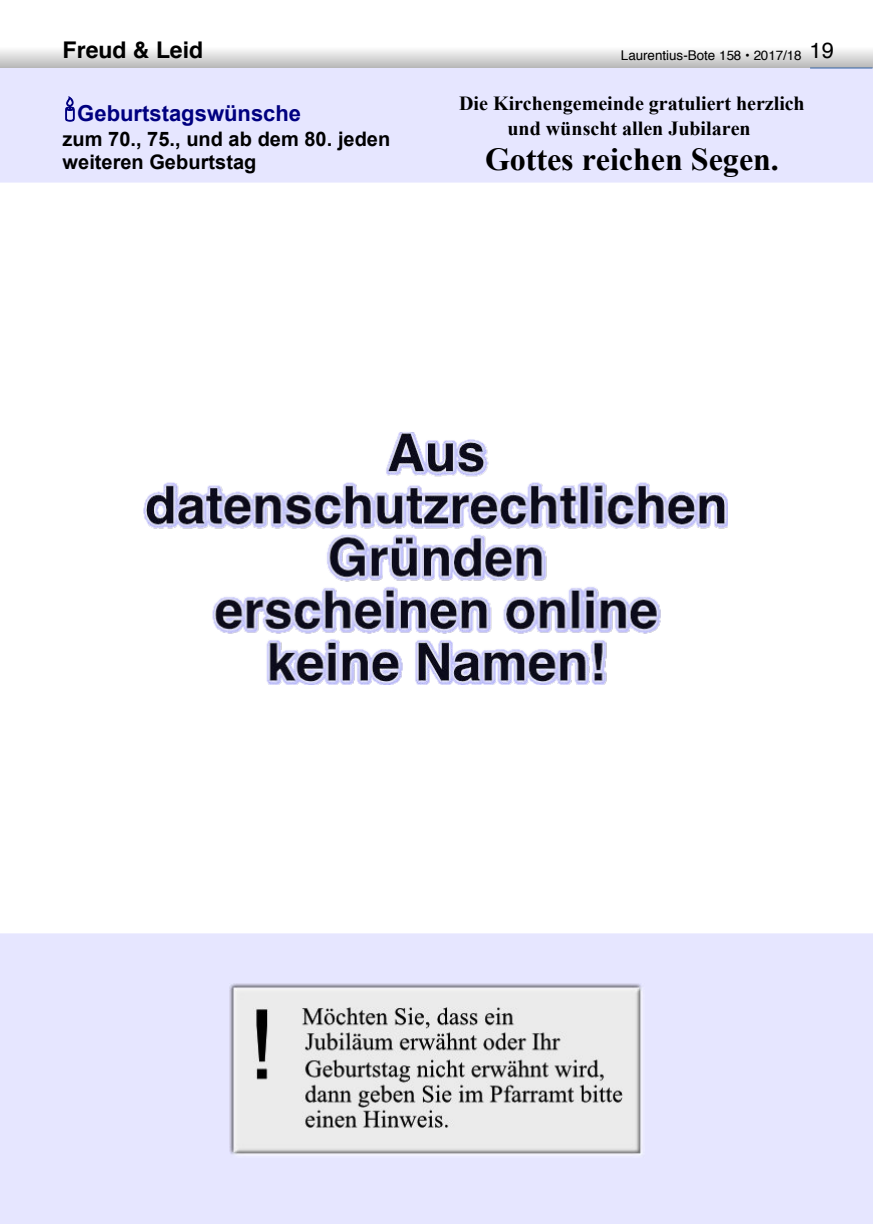
<style>
.page{position:relative;width:873px;height:1224px;background:#fff}
.page>*{position:absolute;margin:0;border:0;box-sizing:border-box;transform-origin:0 0}
.t1{font:700 32px "Times New Roman";color:#000}
.t2{font:700 23px "Helvetica";color:#000}
.t3{font:700 22px "Arial";color:#000080}
.t4{font:700 20px/25.6px "Times New Roman";color:#000;text-align:center}
.t5{font:700 20px/23px "Arial";color:#000}
.t6{font:13.4px "Helvetica";color:#000}
</style>
<div class="page">
<svg style="left:0;top:50px;width:872px;height:18px"></svg>
<div style="left:0;top:68px;width:872px;height:115px;background:#e6e6ff"></div>
<div style="left:0;top:933px;width:872px;height:291px;background:#e6e6ff"></div>
<hr style="left:809px;top:68px;width:63px;height:1px;background:#3465a4">
<img style="left:144px;top:432px;width:583px;height:252px">
<img style="left:230px;top:984px;width:414px;height:174px">
<svg style="left:66px;top:97px;width:8px;height:24px"></svg>
<p class="t2" style="left:63px;top:40px;width:142px">Freud &amp; Leid</p>
<p class="t6" style="left:620px;top:50px;width:214px">Laurentius-Bote 158 • 2017/18 <sup>19</sup></p>
<p class="t3" style="left:77px;top:105px;width:225px">Geburtstagswünsche</p>
<p class="t5" style="left:63px;top:129px;width:329px">zum 70., 75., und ab dem 80. jeden weiteren Geburtstag</p>
<p class="t4" style="left:459px;top:92px;width:347px">Die Kirchengemeinde gratuliert herzlich und wünscht allen Jubilaren</p>
<h1 class="t1" style="left:485px;top:148px;width:295px">Gottes reichen Segen.</h1>
</div>
